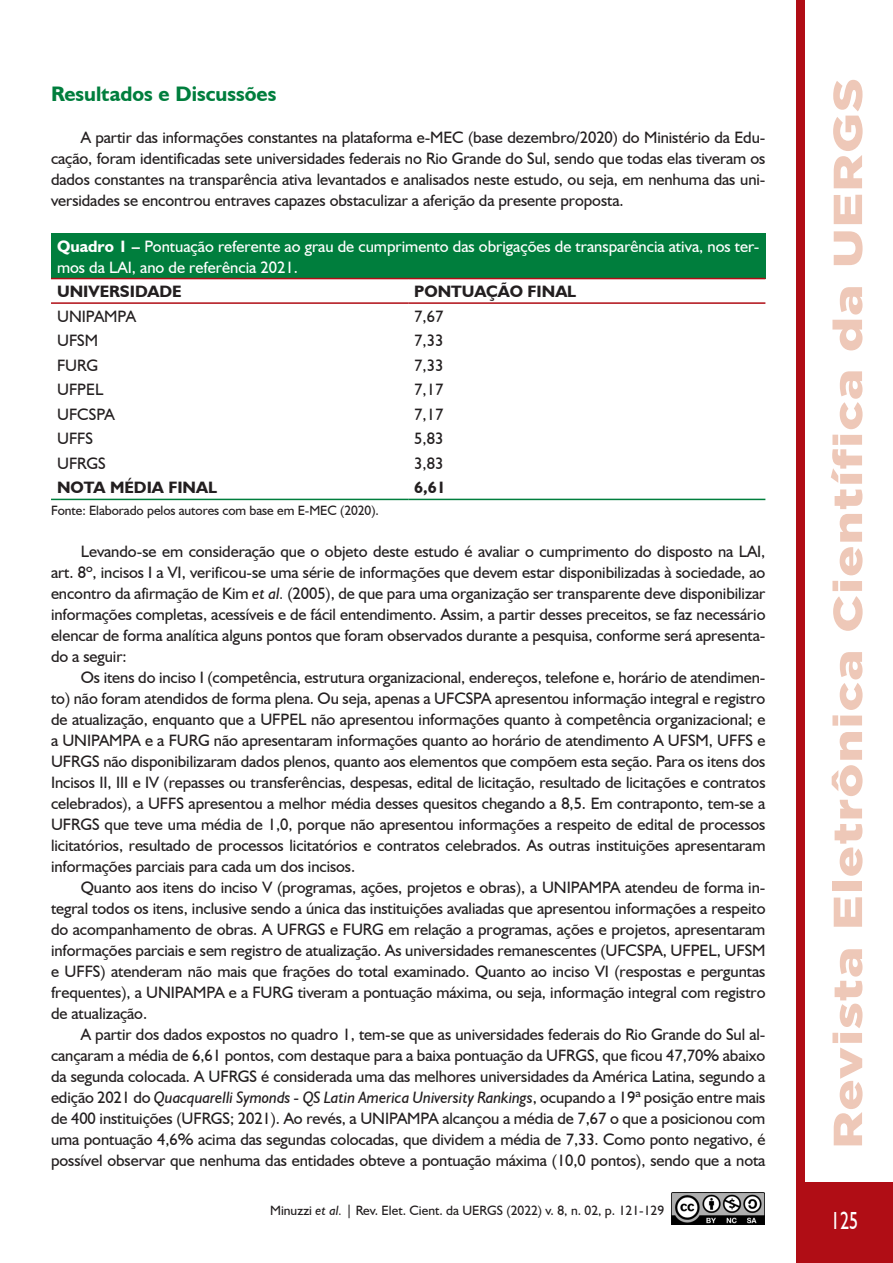
<style>
.page{position:relative;width:893px;height:1263px;background:#fff}
.page>*{position:absolute;margin:0;border:0;box-sizing:border-box;transform-origin:0 0}
.t1{font:900 40.5px "Gotham";letter-spacing:.025em;color:#eec8b8;scale:1.28 1}
.t2{font:24.75px "Humanist 521 BT";color:#fff;scale:.73 1}
.Texto____Intertítulo{font:700 21px "Humanist 521 BT";color:#007e3d}
.Texto____Corrido{font:16.5px/21px "Humanist 521 BT";letter-spacing:-.005em;color:#231f20;text-align:justify}
.Texto____Bullet_Letr{font:16.5px/21px "Humanist 521 BT";color:#fff}
.Texto____Bullet_Letr-2{font:16.5px "Humanist 521 BT";color:#231f20}
.Texto____Bullet_Letr-3{font:700 16.5px "Humanist 521 BT";color:#231f20}
.Texto____Corrido-2{font:13.5px "Humanist 521 BT";letter-spacing:-.005em;color:#231f20}
.s1{font-weight:700}
.s2{font-style:italic}
</style>
<div class="page">
<div style="left:796px;top:0;width:9px;height:1182px;background:#b00d15"></div>
<div style="left:796px;top:1182px;width:97px;height:81px;background:#b00d15"></div>
<img style="left:671px;top:1192px;width:94px;height:33px">
<div style="left:51px;top:233px;width:714px;height:46px;background:#007e3d"></div>
<hr style="left:51px;top:278px;width:357px;height:1px;background:#b00d15">
<hr style="left:408px;top:278px;width:357px;height:1px;background:#b00d15">
<hr style="left:51px;top:302px;width:357px;height:2px;background:#b00d15">
<hr style="left:408px;top:302px;width:357px;height:2px;background:#b00d15">
<hr style="left:51px;top:499px;width:357px;height:1px;background:#007e3d">
<hr style="left:408px;top:499px;width:357px;height:1px;background:#007e3d">
<p class="Texto____Intertítulo" style="left:51px;top:81px;width:227px">Resultados e Discussões</p>
<p class="Texto____Corrido" style="left:51px;top:127px;width:716px;text-indent:30px">A partir das informações constantes na plataforma e-MEC (base dezembro/2020) do Ministério da Edu&shy;cação, foram identificadas sete universidades federais no Rio Grande do Sul, sendo que todas elas tiveram os dados constantes na transparência ativa levantados e analisados neste estudo, ou seja, em nenhuma das uni&shy;versidades se encontrou entraves capazes obstaculizar a aferição da presente proposta.</p>
<p class="Texto____Bullet_Letr" style="left:57px;top:235px;width:704px"><span class="s1">Quadro 1 –</span> Pontuação referente ao grau de cumprimento das obrigações de transparência ativa, nos ter&shy;mos da LAI, ano de referência 2021.</p>
<p class="Texto____Bullet_Letr-3" style="left:57px;top:281px;width:126px">UNIVERSIDADE</p>
<p class="Texto____Bullet_Letr-3" style="left:414px;top:281px;width:163px">PONTUAÇÃO FINAL</p>
<p class="Texto____Bullet_Letr-2" style="left:57px;top:306px;width:80px">UNIPAMPA</p>
<p class="Texto____Bullet_Letr-2" style="left:414px;top:306px;width:31px">7,67</p>
<p class="Texto____Bullet_Letr-2" style="left:57px;top:330px;width:43px">UFSM</p>
<p class="Texto____Bullet_Letr-2" style="left:414px;top:330px;width:31px">7,33</p>
<p class="Texto____Bullet_Letr-2" style="left:57px;top:355px;width:43px">FURG</p>
<p class="Texto____Bullet_Letr-2" style="left:414px;top:355px;width:31px">7,33</p>
<p class="Texto____Bullet_Letr-2" style="left:57px;top:379px;width:48px">UFPEL</p>
<p class="Texto____Bullet_Letr-2" style="left:414px;top:379px;width:31px">7,17</p>
<p class="Texto____Bullet_Letr-2" style="left:57px;top:404px;width:59px">UFCSPA</p>
<p class="Texto____Bullet_Letr-2" style="left:414px;top:404px;width:31px">7,17</p>
<p class="Texto____Bullet_Letr-2" style="left:57px;top:428px;width:38px">UFFS</p>
<p class="Texto____Bullet_Letr-2" style="left:414px;top:428px;width:31px">5,83</p>
<p class="Texto____Bullet_Letr-2" style="left:57px;top:453px;width:50px">UFRGS</p>
<p class="Texto____Bullet_Letr-2" style="left:414px;top:453px;width:31px">3,83</p>
<p class="Texto____Bullet_Letr-3" style="left:57px;top:477px;width:161px">NOTA MÉDIA FINAL</p>
<p class="Texto____Bullet_Letr-3" style="left:414px;top:477px;width:33px">6,61</p>
<p class="Texto____Corrido-2" style="left:51px;top:502px;width:329px">Fonte: Elaborado pelos autores com base em E-MEC (2020).</p>
<p class="Texto____Corrido" style="left:51px;top:541px;width:716px;text-indent:30px">Levando-se em consideração que o objeto deste estudo é avaliar o cumprimento do disposto na LAI, art. 8º, incisos I a VI, verificou-se uma série de informações que devem estar disponibilizadas à sociedade, ao encontro da afirmação de Kim <span class="s2">et al.</span> (2005), de que para uma organização ser transparente deve disponibilizar informações completas, acessíveis e de fácil entendimento. Assim, a partir desses preceitos, se faz necessário elencar de forma analítica alguns pontos que foram observados durante a pesquisa, conforme será apresenta&shy;do a seguir:</p>
<p class="Texto____Corrido" style="left:51px;top:667px;width:716px;text-indent:30px">Os itens do inciso I (competência, estrutura organizacional, endereços, telefone e, horário de atendimen&shy;to) não foram atendidos de forma plena. Ou seja, apenas a UFCSPA apresentou informação integral e registro de atualização, enquanto que a UFPEL não apresentou informações quanto à competência organizacional; e a UNIPAMPA e a FURG não apresentaram informações quanto ao horário de atendimento A UFSM, UFFS e UFRGS não disponibilizaram dados plenos, quanto aos elementos que compõem esta seção. Para os itens dos Incisos II, III e IV (repasses ou transferências, despesas, edital de licitação, resultado de licitações e contratos celebrados), a UFFS apresentou a melhor média desses quesitos chegando a 8,5. Em contraponto, tem-se a UFRGS que teve uma média de 1,0, porque não apresentou informações a respeito de edital de processos licitatórios, resultado de processos licitatórios e contratos celebrados. As outras instituições apresentaram informações parciais para cada um dos incisos.</p>
<p class="Texto____Corrido" style="left:51px;top:877px;width:716px;text-indent:30px">Quanto aos itens do inciso V (programas, ações, projetos e obras), a UNIPAMPA atendeu de forma in&shy;tegral todos os itens, inclusive sendo a única das instituições avaliadas que apresentou informações a respeito do acompanhamento de obras. A UFRGS e FURG em relação a programas, ações e projetos, apresentaram informações parciais e sem registro de atualização. As universidades remanescentes (UFCSPA, UFPEL, UFSM e UFFS) atenderam não mais que frações do total examinado. Quanto ao inciso VI (respostas e perguntas frequentes), a UNIPAMPA e a FURG tiveram a pontuação máxima, ou seja, informação integral com registro de atualização.</p>
<p class="Texto____Corrido" style="left:51px;top:1024px;width:716px;text-indent:30px">A partir dos dados expostos no quadro 1, tem-se que as universidades federais do Rio Grande do Sul al&shy;cançaram a média de 6,61 pontos, com destaque para a baixa pontuação da UFRGS, que ficou 47,70% abaixo da segunda colocada. A UFRGS é considerada uma das melhores universidades da América Latina, segundo a edição 2021 do <span class="s2">Quacquarelli Symonds - QS Latin America University Rankings</span>, ocupando a 19ª posição entre mais de 400 instituições (UFRGS; 2021). Ao revés, a UNIPAMPA alcançou a média de 7,67 o que a posicionou com uma pontuação 4,6% acima das segundas colocadas, que dividem a média de 7,33. Como ponto negativo, é possível observar que nenhuma das entidades obteve a pontuação máxima (10,0 pontos), sendo que a nota</p>
<p class="Texto____Corrido-2" style="left:270px;top:1201px;width:396px">Minuzzi <span class="s2">et al.</span> | Rev. Elet. Cient. da UERGS (2022) v. 8, n. 02, p. 121-129</p>
<h1 class="t1" style="left:824px;top:1148px;width:838px;rotate:-90deg">Revista Eletrônica Científica da UERGS</h1>
<h2 class="t2" style="left:831px;top:1205px;width:39px">125</h2>
</div>
